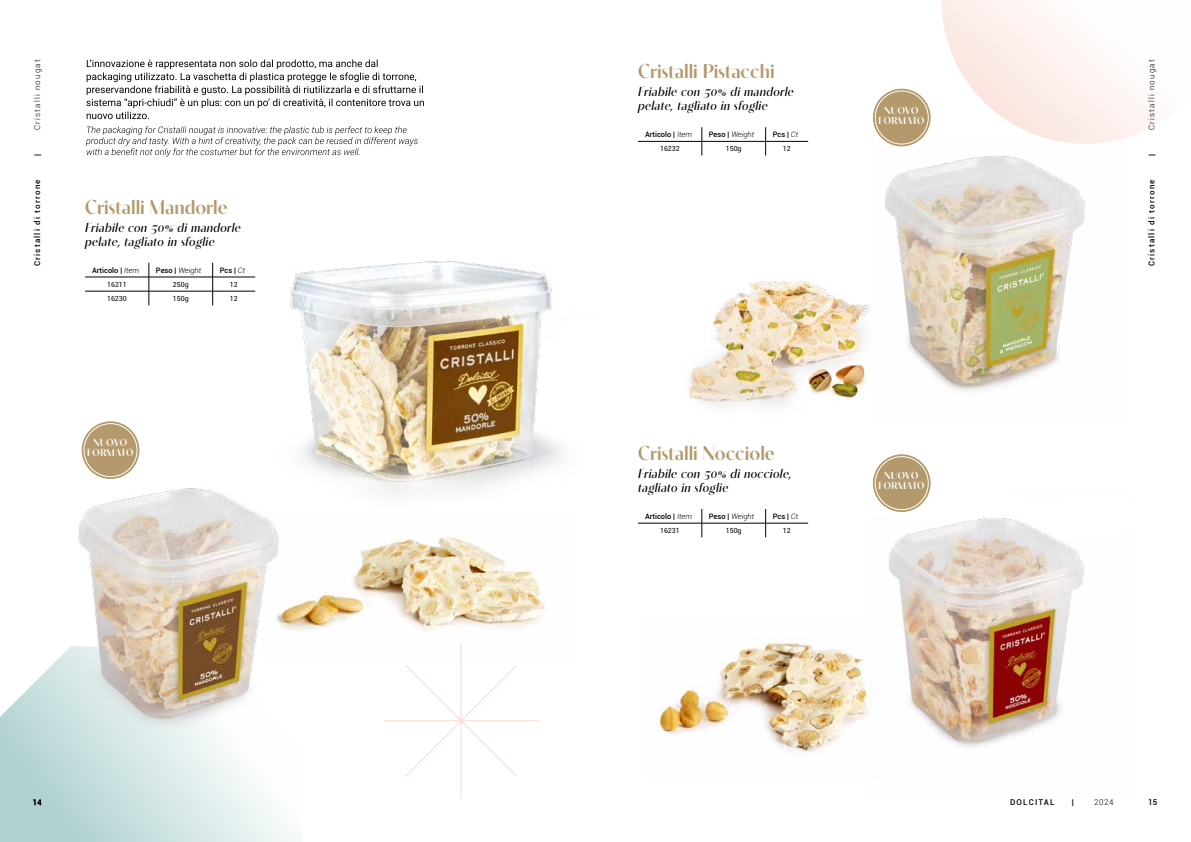
<style>
.page{position:relative;width:1191px;height:842px;background:#fff}
.page>*{position:absolute;margin:0;border:0;box-sizing:border-box;transform-origin:0 0}
.t1{font:600 20px "Contralto Big";color:#b3996c}
.t2{font:italic 13px/14px "Contralto Big";letter-spacing:.03em;color:#000}
.t3{font:600 10.2px/10.2px "Contralto Big";letter-spacing:.045em;color:#fff;text-align:center}
.t4{font:500 8px "Roboto";letter-spacing:.15em;color:#000}
.t5{font:300 8px "Roboto";letter-spacing:.15em;color:#000}
.t6{font:500 7.5px "Roboto";color:#000}
.t7{font:italic 300 7.5px "Roboto";color:#000}
.t8{font:7px "Roboto";color:#000}
.s1{font-weight:300;font-style:italic}
.s2{font-weight:500;font-style:normal}
</style>
<div class="page">
<svg style="left:0;top:676px;width:294px;height:166px"></svg>
<svg style="left:942px;top:0;width:215px;height:138px"></svg>
<img style="left:312px;top:534px;width:234px;height:128px">
<img style="left:874px;top:493px;width:210px;height:254px">
<img style="left:657px;top:616px;width:226px;height:138px">
<img style="left:689px;top:281px;width:180px;height:126px">
<img style="left:881px;top:138px;width:243px;height:254px">
<img style="left:92px;top:261px;width:471px;height:234px">
<img style="left:41px;top:448px;width:271px;height:338px">
<div style="left:82px;top:421px;width:57px;height:58px;background:#b3996c;border-radius:50%"></div>
<div style="left:84px;top:423px;width:53px;height:54px;border:1px solid #fff;border-radius:50%"></div>
<svg style="left:33px;top:800px;width:8px;height:5px"></svg>
<hr style="left:460px;top:643px;width:1px;height:156px;background:#fff">
<svg style="left:404px;top:664px;width:114px;height:113px"></svg>
<hr style="left:384px;top:720px;width:155px;height:1px;background:#fff">
<svg style="left:86px;top:126px;width:332px;height:31px"></svg>
<svg style="left:86px;top:60px;width:338px;height:59px"></svg>
<hr style="left:85px;top:277px;width:64px;height:1px;background:#000">
<hr style="left:149px;top:277px;width:64px;height:1px;background:#000">
<hr style="left:213px;top:277px;width:42px;height:1px;background:#000">
<svg style="left:149px;top:263px;width:1px;height:42px"></svg>
<svg style="left:212px;top:263px;width:1px;height:42px"></svg>
<hr style="left:85px;top:291px;width:64px;height:1px;background:#000">
<hr style="left:149px;top:291px;width:64px;height:1px;background:#000">
<hr style="left:213px;top:291px;width:42px;height:1px;background:#000">
<svg style="left:701px;top:127px;width:1px;height:29px"></svg>
<svg style="left:765px;top:127px;width:1px;height:29px"></svg>
<hr style="left:638px;top:141px;width:64px;height:1px;background:#000">
<hr style="left:702px;top:141px;width:63px;height:1px;background:#000">
<hr style="left:765px;top:141px;width:43px;height:1px;background:#000">
<hr style="left:638px;top:523px;width:64px;height:1px;background:#000">
<hr style="left:702px;top:523px;width:63px;height:1px;background:#000">
<svg style="left:701px;top:509px;width:1px;height:28px"></svg>
<hr style="left:765px;top:523px;width:43px;height:1px;background:#000">
<svg style="left:765px;top:509px;width:1px;height:28px"></svg>
<div style="left:873px;top:89px;width:57px;height:57px;background:#b3996c;border-radius:50%"></div>
<div style="left:874px;top:91px;width:54px;height:54px;border:1px solid #fff;border-radius:50%"></div>
<div style="left:873px;top:454px;width:57px;height:58px;background:#b3996c;border-radius:50%"></div>
<div style="left:874px;top:456px;width:54px;height:54px;border:1px solid #fff;border-radius:50%"></div>
<p class="t5" style="left:32px;top:130px;width:72px;rotate:-90deg">Cristalli nougat</p>
<p class="t4" style="left:32px;top:156px;width:4px;rotate:-90deg">|</p>
<h1 class="t1" style="left:638px;top:56px;width:138px">Cristalli Pistacchi</h1>
<p class="t2" style="left:638px;top:84px;width:157px">Friabile con 50% di mandorle pelate, tagliato in sfoglie</p>
<p class="t6" style="left:645px;top:129px;width:48px">Articolo | <span class="s1">Item</span></p>
<p class="t7" style="left:709px;top:129px;width:47px"><span class="s2">Peso |</span> Weight</p>
<p class="t6" style="left:772px;top:129px;width:27px">Pcs | <span class="s1">Ct</span></p>
<p class="t8" style="left:660px;top:144px;width:21px">16232</p>
<p class="t8" style="left:726px;top:144px;width:17px">150g</p>
<p class="t8" style="left:783px;top:144px;width:9px">12</p>
<p class="t3" style="left:878px;top:104px;width:48px">NUOVO<br>FORMATO</p>
<p class="t5" style="left:1146px;top:130px;width:72px;rotate:-90deg">Cristalli nougat</p>
<p class="t4" style="left:1146px;top:156px;width:4px;rotate:-90deg">|</p>
<p class="t4" style="left:32px;top:266px;width:88px;rotate:-90deg">Cristalli di torrone</p>
<h1 class="t1" style="left:85px;top:192px;width:144px">Cristalli Mandorle</h1>
<p class="t2" style="left:85px;top:219px;width:157px">Friabile con 50% di mandorle pelate, tagliato in sfoglie</p>
<p class="t6" style="left:92px;top:265px;width:48px">Articolo | <span class="s1">Item</span></p>
<p class="t7" style="left:156px;top:265px;width:47px"><span class="s2">Peso |</span> Weight</p>
<p class="t6" style="left:220px;top:265px;width:27px">Pcs | <span class="s1">Ct</span></p>
<p class="t8" style="left:107px;top:279px;width:21px">16211</p>
<p class="t8" style="left:173px;top:279px;width:17px">250g</p>
<p class="t8" style="left:230px;top:279px;width:9px">12</p>
<p class="t8" style="left:107px;top:293px;width:21px">16230</p>
<p class="t8" style="left:173px;top:293px;width:17px">150g</p>
<p class="t8" style="left:230px;top:293px;width:9px">12</p>
<p class="t4" style="left:1146px;top:266px;width:88px;rotate:-90deg">Cristalli di torrone</p>
<p class="t3" style="left:87px;top:437px;width:48px">NUOVO<br>FORMATO</p>
<h1 class="t1" style="left:638px;top:438px;width:138px">Cristalli Nocciole</h1>
<p class="t2" style="left:638px;top:465px;width:155px">Friabile con 50% di nocciole, tagliato in sfoglie</p>
<p class="t3" style="left:878px;top:470px;width:48px">NUOVO<br>FORMATO</p>
<p class="t6" style="left:645px;top:511px;width:48px">Articolo | <span class="s1">Item</span></p>
<p class="t7" style="left:709px;top:511px;width:47px"><span class="s2">Peso |</span> Weight</p>
<p class="t6" style="left:772px;top:511px;width:27px">Pcs | <span class="s1">Ct</span></p>
<p class="t8" style="left:660px;top:525px;width:21px">16231</p>
<p class="t8" style="left:726px;top:525px;width:17px">150g</p>
<p class="t8" style="left:783px;top:525px;width:9px">12</p>
<p class="t4" style="left:33px;top:797px;width:11px">14</p>
<p class="t4" style="left:1010px;top:797px;width:46px">DOLCITAL</p>
<p class="t4" style="left:1071px;top:797px;width:4px">|</p>
<p class="t5" style="left:1094px;top:797px;width:21px">2024</p>
<p class="t4" style="left:1148px;top:797px;width:11px">15</p>
</div>
